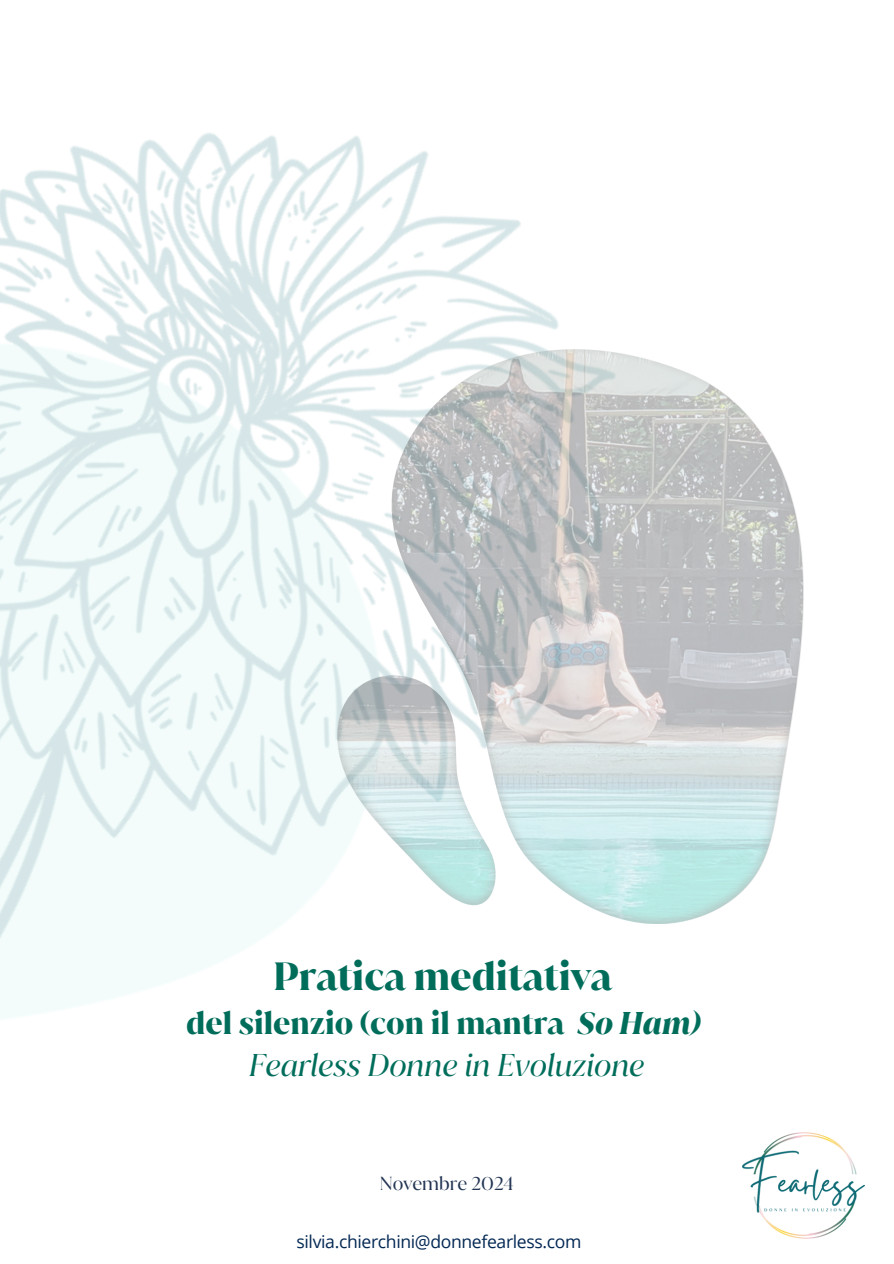
<style>
.page{position:relative;width:894px;height:1264px;background:#fff}
.page>*{position:absolute;margin:0;border:0;box-sizing:border-box;transform-origin:0 0}
.t1{font:700 37.5px "Juana";color:#006d5b}
.t2{font:italic 30px/41.7px "Juana";color:#006d5b;text-align:center}
.t3{font:18px "Juana";color:#223553}
.t4{font:17.55px "Open Sans";letter-spacing:-.02em;color:#032854}
.s1{font-weight:700;font-style:normal}
.s2{font-weight:700}
</style>
<div class="page">
<img style="left:775px;top:1132px;width:88px;height:106px">
<img style="left:0;top:133px;width:775px;height:1097px">
<img style="left:337px;top:349px;width:465px;height:574px">
<p class="t1" style="left:273px;top:950px;width:340px">Pratica meditativa</p>
<p class="t2" style="left:186px;top:1002px;width:516px"><span class="s1">del silenzio (con il mantra</span> <span class="s2">So Ham)<br></span>Fearless Donne in Evoluzione</p>
<p class="t3" style="left:380px;top:1171px;width:135px">Novembre 2024</p>
<p class="t4" style="left:296px;top:1229px;width:286px">silvia.chierchini@donnefearless.com</p>
</div>
